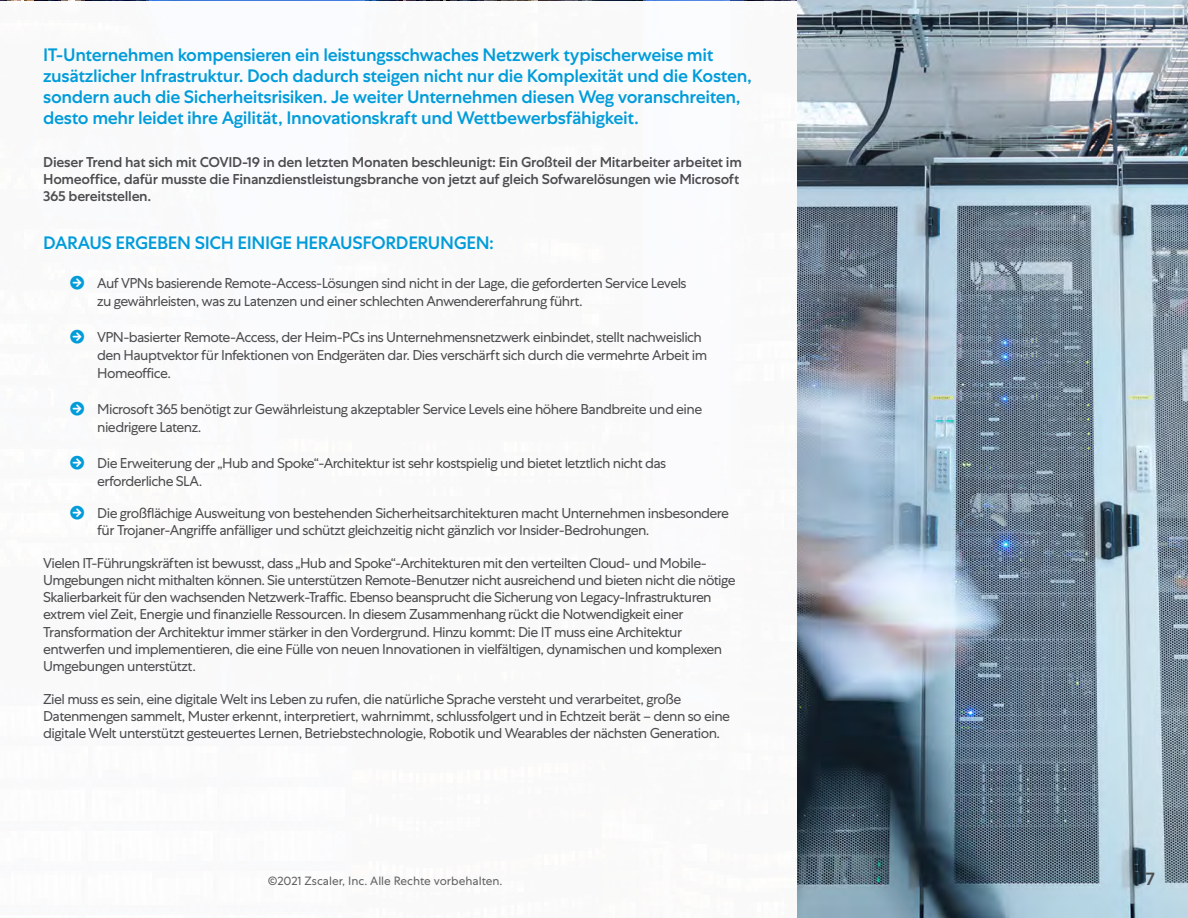
<style>
.page{position:relative;width:1188px;height:918px;background:#fff}
.page>*{position:absolute;margin:0;border:0;box-sizing:border-box;transform-origin:0 0}
.t1{font:500 18px/21px "Centra No 1";letter-spacing:-.02em;color:#009cda}
.t2{font:500 18px "Centra No 1";color:#4d4d4f}
.t3{font:14.25px/17.2px "Centra No 1";letter-spacing:-.04em;color:#4d4d4f}
.t4{font:500 14.25px/17.2px "Centra No 1";letter-spacing:-.02em;color:#4d4d4f}
.t5{font:12px "Centra No 1";color:#616161}
</style>
<div class="page">
<img style="left:797px;top:0;width:391px;height:918px">
<p class="t1" style="left:43px;top:45px;width:710px">IT-Unternehmen kompensieren ein leistungsschwaches Netzwerk typischerweise mit zusätzlicher Infrastruktur. Doch dadurch steigen nicht nur die Komplexität und die Kosten, sondern auch die Sicherheitsrisiken. Je weiter Unternehmen diesen Weg voranschreiten, desto mehr leidet ihre Agilität, Innovationskraft und Wettbewerbsfähigkeit.</p>
<p class="t4" style="left:43px;top:153px;width:700px">Dieser Trend hat sich mit COVID-19 in den letzten Monaten beschleunigt: Ein Großteil der Mitarbeiter arbeitet im<br>Homeoffice, dafür musste die Finanzdienstleistungsbranche von jetzt auf gleich Sofwarelösungen wie Microsoft<br>365 bereitstellen.</p>
<p class="t1" style="left:43px;top:232px;width:452px">DARAUS ERGEBEN SICH EINIGE HERAUSFORDERUNGEN:</p>
<p class="t3" style="left:97px;top:274px;width:591px;line-height:18px">Auf VPNs basierende Remote-Access-Lösungen sind nicht in der Lage, die geforderten Service Levels zu gewährleisten, was zu Latenzen und einer schlechten Anwendererfahrung führt.</p>
<p class="t3" style="left:97px;top:328px;width:612px;line-height:18px">VPN-basierter Remote-Access, der Heim-PCs ins Unternehmensnetzwerk einbindet, stellt nachweislich den Hauptvektor für Infektionen von Endgeräten dar. Dies verschärft sich durch die vermehrte Arbeit im<br>Homeoffice.</p>
<p class="t3" style="left:97px;top:400px;width:607px;line-height:18px">Microsoft 365 benötigt zur Gewährleistung akzeptabler Service Levels eine höhere Bandbreite und eine niedrigere Latenz.</p>
<p class="t3" style="left:97px;top:454px;width:571px;line-height:18px">Die Erweiterung der „Hub and Spoke“-Architektur ist sehr kostspielig und bietet letztlich nicht das erforderliche SLA.</p>
<p class="t3" style="left:97px;top:505px;width:633px">Die großflächige Ausweitung von bestehenden Sicherheitsarchitekturen macht Unternehmen insbesondere für Trojaner-Angriffe anfälliger und schützt gleichzeitig nicht gänzlich vor Insider-Bedrohungen.</p>
<p class="t3" style="left:43px;top:554px;width:694px">Vielen IT-Führungskräften ist bewusst, dass „Hub and Spoke“-Architekturen mit den verteilten Cloud- und Mobile-Umgebungen nicht mithalten können. Sie unterstützen Remote-Benutzer nicht ausreichend und bieten nicht die nötige Skalierbarkeit für den wachsenden Netzwerk-Traffic. Ebenso beansprucht die Sicherung von Legacy-Infrastrukturen extrem viel Zeit, Energie und finanzielle Ressourcen. In diesem Zusammenhang rückt die Notwendigkeit einer Transformation der Architektur immer stärker in den Vordergrund. Hinzu kommt: Die IT muss eine Architektur entwerfen und implementieren, die eine Fülle von neuen Innovationen in vielfältigen, dynamischen und komplexen Umgebungen unterstützt.</p>
<p class="t3" style="left:43px;top:690px;width:688px">Ziel muss es sein, eine digitale Welt ins Leben zu rufen, die natürliche Sprache versteht und verarbeitet, große<br>Datenmengen sammelt, Muster erkennt, interpretiert, wahrnimmt, schlussfolgert und in Echtzeit berät – denn so eine digitale Welt unterstützt gesteuertes Lernen, Betriebstechnologie, Robotik und Wearables der nächsten Generation.</p>
<p class="t5" style="left:268px;top:874px;width:236px">©2021 Zscaler, Inc. Alle Rechte vorbehalten.</p>
<p class="t2" style="left:1146px;top:868px;width:11px">7</p>
</div>
